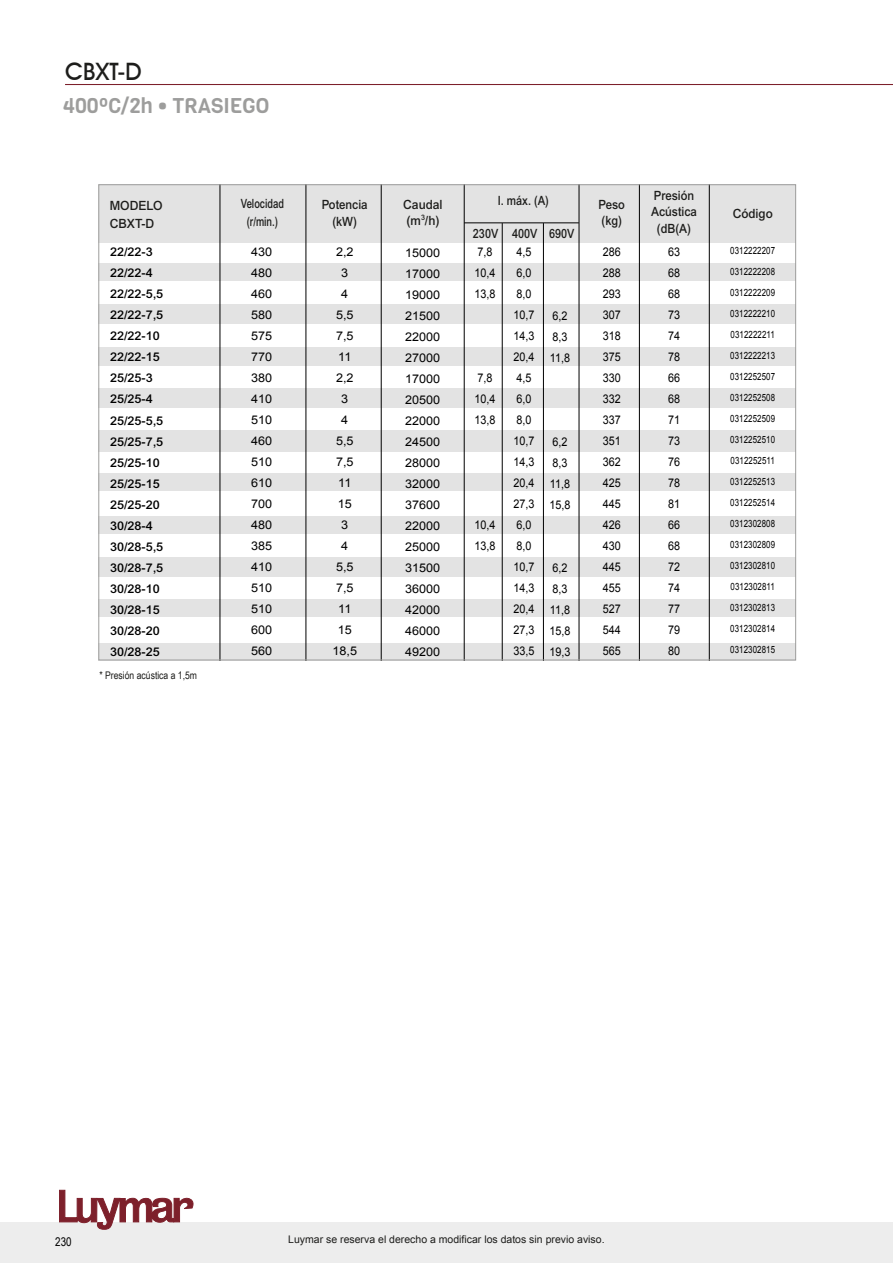
<style>
.page{position:relative;width:893px;height:1263px;background:#fff}
.page>*{position:absolute;margin:0;border:0;box-sizing:border-box;transform-origin:0 0}
.t1{font:500 24px "Avant Garde IT Cby BT";color:#1d1d1b}
.t2{font:21px "Viga";letter-spacing:-.005em;color:#9d9d9c}
.t3{font:500 12.75px/16.5px "Arial MT Std";color:#1d1d1b;text-align:center;scale:.9 1}
.t4{font:500 12.75px/18px "Arial MT Std";color:#1d1d1b;scale:.95 1}
.t5{font:500 12.75px "Arial MT Std";color:#1d1d1b;scale:.85 1}
.t6{font:500 12.75px/18px "Arial MT Std";color:#1d1d1b;text-align:center;scale:.75 1}
.t7{font:12px/21px "Arial";color:#000;scale:.9 1}
.t8{font:500 12px/21px "Arial MT Std";color:#000;scale:1.05 1}
.t9{font:12px/21px "Arial";color:#000;text-align:justify;scale:1.05 1}
.t10{font:12px/21px "Arial";letter-spacing:-.035em;color:#000;text-align:center;scale:1.05 1}
.t11{font:12px "Arial Narrow";color:#000}
.t12{font:10.5px "Arial";color:#1d1d1b}
.t13{font:10.5px "Arial Narrow";color:#1d1d1b}
.t14{font:10.05px/21px "Arial";letter-spacing:.015em;color:#000;text-align:justify;scale:.79 1}
</style>
<div class="page">
<hr style="left:65px;top:84px;width:828px;height:1px;background:#7d202b">
<div style="left:0;top:1223px;width:893px;height:40px;background:#ededed"></div>
<svg style="left:59px;top:1190px;width:136px;height:39px"></svg>
<div style="left:99px;top:557px;width:697px;height:20px;background:#e3e3e3"></div>
<div style="left:99px;top:599px;width:697px;height:17px;background:#e3e3e3"></div>
<div style="left:99px;top:643px;width:697px;height:17px;background:#e3e3e3"></div>
<div style="left:99px;top:304px;width:697px;height:19px;background:#e3e3e3"></div>
<div style="left:99px;top:347px;width:697px;height:18px;background:#e3e3e3"></div>
<div style="left:99px;top:388px;width:697px;height:19px;background:#e3e3e3"></div>
<div style="left:99px;top:431px;width:697px;height:21px;background:#e3e3e3"></div>
<div style="left:99px;top:474px;width:697px;height:17px;background:#e3e3e3"></div>
<div style="left:99px;top:516px;width:697px;height:17px;background:#e3e3e3"></div>
<div style="left:99px;top:185px;width:697px;height:58px;background:#e3e3e3"></div>
<div style="left:99px;top:264px;width:697px;height:17px;background:#e3e3e3"></div>
<hr style="left:306px;top:185px;width:1px;height:475px;background:#000">
<hr style="left:709px;top:185px;width:1px;height:475px;background:#000">
<hr style="left:639px;top:185px;width:1px;height:475px;background:#000">
<hr style="left:579px;top:185px;width:1px;height:475px;background:#000">
<hr style="left:381px;top:185px;width:1px;height:475px;background:#000">
<hr style="left:464px;top:185px;width:1px;height:475px;background:#000">
<hr style="left:220px;top:185px;width:1px;height:475px;background:#000">
<hr style="left:502px;top:223px;width:1px;height:437px;background:#000">
<hr style="left:464px;top:223px;width:115px;height:1px;background:#000">
<hr style="left:543px;top:223px;width:1px;height:437px;background:#000">
<h1 class="t1" style="left:65px;top:57px;width:78px">CBXT-D</h1>
<h2 class="t2" style="left:63px;top:91px;width:208px">400ºC/2h • TRASIEGO</h2>
<p class="t4" style="left:110px;top:196px;width:57px">MODELO<br>CBXT-D</p>
<p class="t6" style="left:241px;top:195px;width:59px">Velocidad (r/min.)</p>
<p class="t3" style="left:322px;top:196px;width:52px">Potencia (kW)</p>
<p class="t4" style="left:403px;top:196px;width:43px;line-height:16.5px">Caudal (m<sup>3</sup>/h)</p>
<p class="t3" style="left:599px;top:196px;width:31px;text-align:left">Peso (kg)</p>
<p class="t3" style="left:651px;top:187px;width:52px">Presión<br>Acústica (dB(A)</p>
<p class="t7" style="left:668px;top:241px;width:15px;text-align:justify">63<br>68<br>68<br>73<br>74<br>78<br>66<br>68<br>71<br>73<br>76<br>78<br>81<br>66<br>68<br>72<br>74<br>77<br>79<br>80</p>
<p class="t5" style="left:498px;top:193px;width:62px">I. máx. (A)</p>
<p class="t5" style="left:473px;top:226px;width:121px">230V 400V 690V</p>
<p class="t7" style="left:474px;top:242px;width:25px">7,8<br>10,4<br>13,8</p>
<p class="t9" style="left:251px;top:241px;width:22px">430<br>480<br>460<br>580<br>575<br>770<br>380<br>410<br>510<br>460<br>510<br>610<br>700<br>480<br>385<br>410<br>510<br>510<br>600<br>560</p>
<p class="t10" style="left:333px;top:242px;width:25px">2,2<br>3<br>4<br>5,5<br>7,5<br>11<br>2,2<br>3<br>4<br>5,5<br>7,5<br>11<br>15<br>3<br>4<br>5,5<br>7,5<br>11<br>15<br>18,5</p>
<p class="t9" style="left:405px;top:242px;width:35px">15000<br>17000<br>19000<br>21500<br>22000<br>27000<br>17000<br>20500<br>22000<br>24500<br>28000<br>32000<br>37600<br>22000<br>25000<br>31500<br>36000<br>42000<br>46000<br>49200</p>
<p class="t7" style="left:603px;top:241px;width:22px;text-align:justify">286<br>288<br>293<br>307<br>318<br>375<br>330<br>332<br>337<br>351<br>362<br>425<br>445<br>426<br>430<br>445<br>455<br>527<br>544<br>565</p>
<p class="t7" style="left:513px;top:242px;width:25px">4,5<br>6,0<br>8,0<br>10,7<br>14,3<br>20,4<br>4,5<br>6,0<br>8,0<br>10,7<br>14,3<br>20,4<br>27,3<br>6,0<br>8,0<br>10,7<br>14,3<br>20,4<br>27,3<br>33,5</p>
<p class="t8" style="left:110px;top:242px;width:52px">22/22-3<br>22/22-4<br>22/22-5,5<br>22/22-7,5<br>22/22-10<br>22/22-15<br>25/25-3<br>25/25-4<br>25/25-5,5<br>25/25-7,5<br>25/25-10<br>25/25-15<br>25/25-20<br>30/28-4<br>30/28-5,5<br>30/28-7,5<br>30/28-10<br>30/28-15<br>30/28-20<br>30/28-25</p>
<p class="t7" style="left:550px;top:305px;width:24px">6,2<br>8,3<br>11,8</p>
<p class="t7" style="left:474px;top:368px;width:25px">7,8<br>10,4<br>13,8</p>
<p class="t7" style="left:549px;top:431px;width:25px">6,2<br>8,3<br>11,8<br>15,8</p>
<p class="t7" style="left:474px;top:515px;width:25px">10,4<br>13,8</p>
<p class="t7" style="left:549px;top:557px;width:25px">6,2<br>8,3<br>11,8<br>15,8<br>19,3</p>
<p class="t13" style="left:99px;top:667px;width:99px">* Presión acústica a 1,5m</p>
<p class="t4" style="left:733px;top:204px;width:44px">Código</p>
<p class="t14" style="left:730px;top:240px;width:58px">0312222207<br>0312222208<br>0312222209<br>0312222210<br>0312222211<br>0312222213<br>0312252507<br>0312252508<br>0312252509<br>0312252510<br>0312252511<br>0312252513<br>0312252514<br>0312302808<br>0312302809<br>0312302810<br>0312302811<br>0312302813<br>0312302814<br>0312302815</p>
<p class="t11" style="left:55px;top:1233px;width:18px">230</p>
<p class="t12" style="left:288px;top:1232px;width:318px">Luymar se reserva el derecho a modificar los datos sin previo aviso.</p>
</div>
